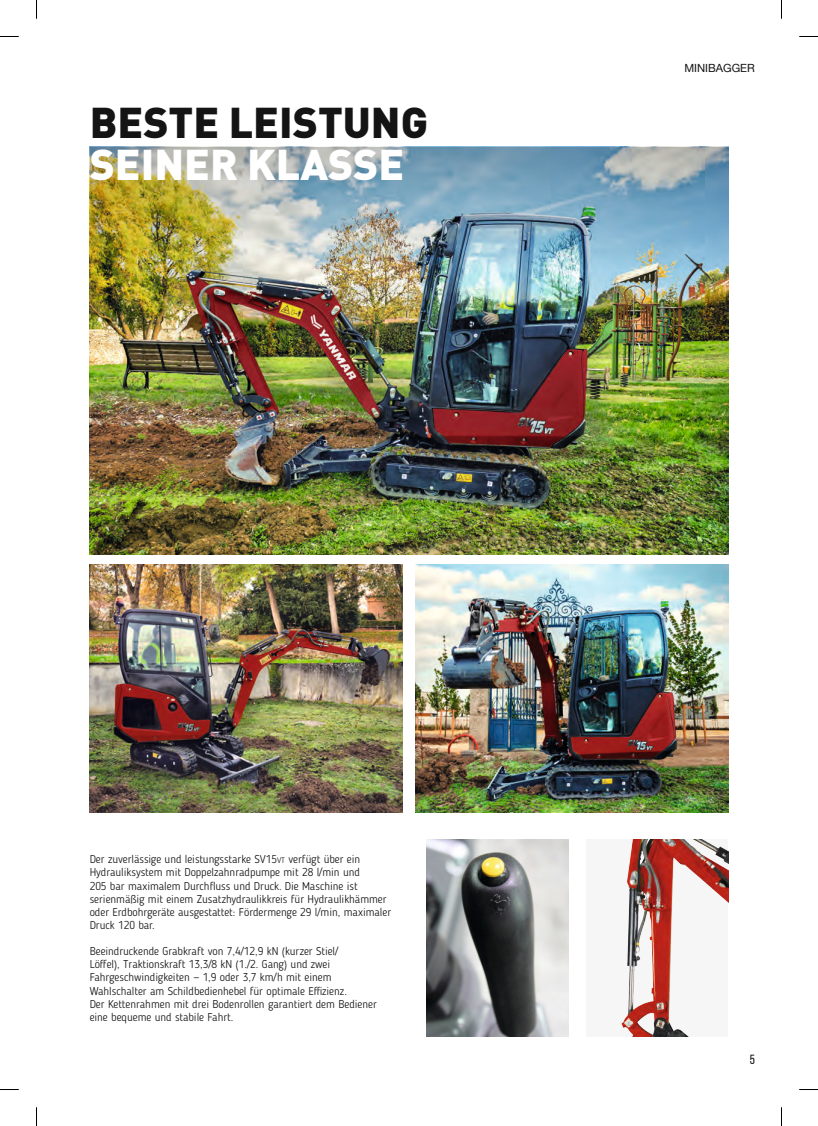
<style>
.page{position:relative;width:818px;height:1126px;background:#fff}
.page>*{position:absolute;margin:0;border:0;box-sizing:border-box;transform-origin:0 0}
.t1{font:900 42.5px "DIN Pro";color:#131413}
.t2{font:900 42.5px "DIN Pro";color:#fff}
.t3{font:13.25px "Bebas Neue";color:#131413}
.t4{font:300 11.25px/13.1px "Blogger Sans";color:#131413}
.t5{font:11.25px "Helvetica Neue LT Com";color:#131413}
.s1{font-size:7.88px}
</style>
<div class="page">
<img style="left:90px;top:271px;width:637px;height:283px">
<img style="left:90px;top:147px;width:637px;height:124px">
<img style="left:426px;top:839px;width:142px;height:197px">
<img style="left:621px;top:839px;width:106px;height:197px">
<img style="left:90px;top:564px;width:312px;height:248px">
<img style="left:415px;top:564px;width:312px;height:248px">
<svg style="left:0;top:36px;width:19px;height:1px"></svg>
<svg style="left:799px;top:36px;width:18px;height:1px"></svg>
<svg style="left:0;top:1089px;width:19px;height:1px"></svg>
<svg style="left:799px;top:1089px;width:18px;height:1px"></svg>
<svg style="left:36px;top:0;width:1px;height:19px"></svg>
<svg style="left:36px;top:1107px;width:1px;height:18px"></svg>
<h1 class="t1" style="left:90px;top:86px;width:340px">BESTE LEISTUNG</h1>
<h1 class="t2" style="left:90px;top:128px;width:316px">SEINER KLASSE</h1>
<p class="t5" style="left:684px;top:61px;width:72px">MINIBAGGER</p>
<p class="t4" style="left:90px;top:852px;width:303px">Der zuverlässige und leistungsstarke SV15<span class="s1">vt</span> verfügt über ein Hydrauliksystem mit Doppelzahnradpumpe mit 28 l/min und<br>205 bar maximalem Durchfluss und Druck. Die Maschine ist serienmäßig mit einem Zusatzhydraulikkreis für Hydraulikhämmer oder Erdbohrgeräte ausgestattet: Fördermenge 29 l/min, maximaler Druck 120 bar.</p>
<p class="t4" style="left:90px;top:944px;width:288px">Beeindruckende Grabkraft von 7,4/12,9 kN (kurzer Stiel/<br>Löffel), Traktionskraft 13,3/8 kN (1./2. Gang) und zwei Fahrgeschwindigkeiten — 1,9 oder 3,7 km/h mit einem Wahlschalter am Schildbedienhebel für optimale Effizienz.<br>Der Kettenrahmen mit drei Bodenrollen garantiert dem Bediener eine bequeme und stabile Fahrt.</p>
<p class="t3" style="left:749px;top:1052px;width:7px">5</p>
</div>
